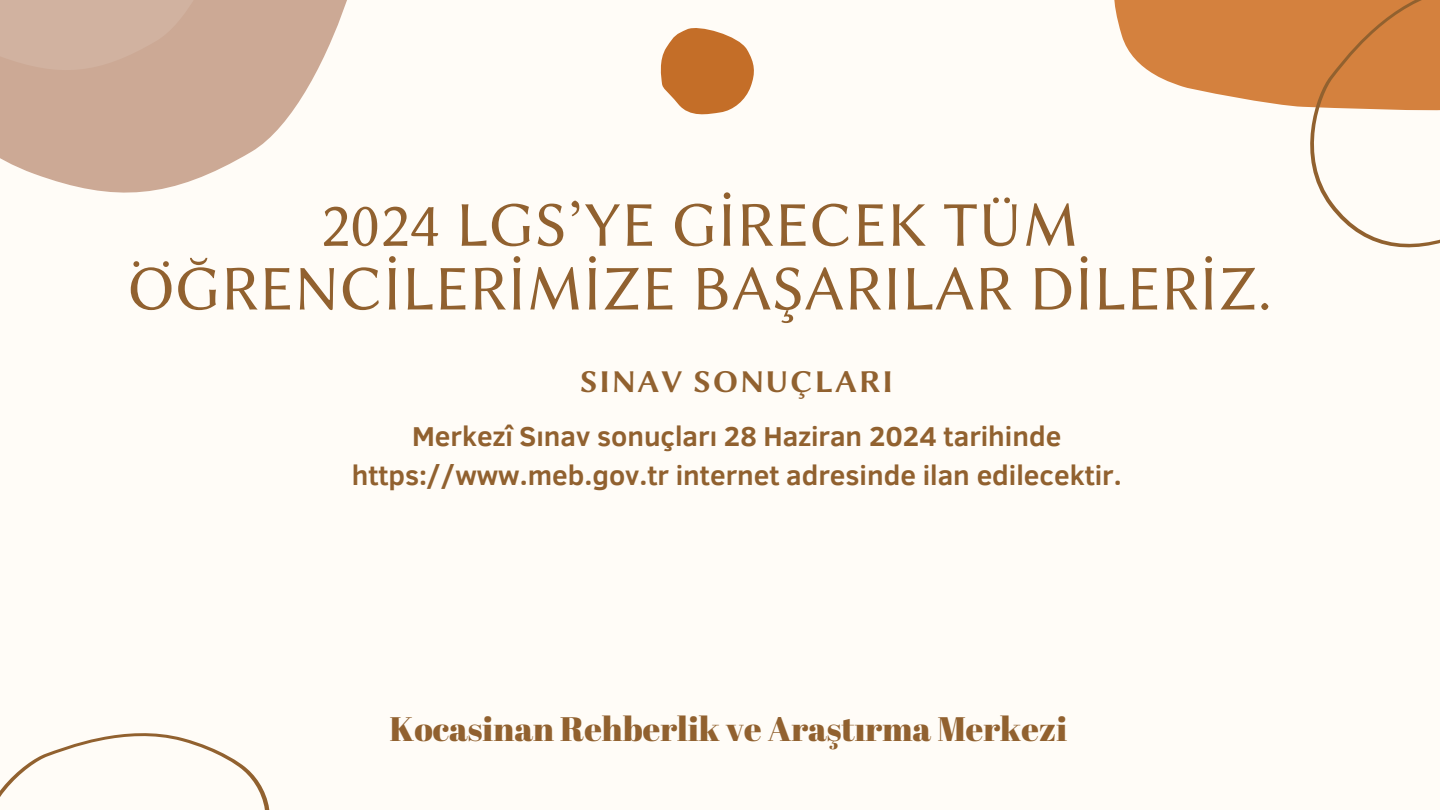
<style>
.page{position:relative;width:1440px;height:810px;background:#fffcf7}
.page>*{position:absolute;margin:0;border:0;box-sizing:border-box;transform-origin:0 0}
.t1{font:64px/63.8px "Lin Biolinum O";color:#91612f;text-align:center}
.t2{font:34px "Abril Fatface";color:#91612f}
.t3{font:32px "Lin Biolinum OB";letter-spacing:.05em;color:#91612f}
.t4{font:700 28px/39px "Clear Sans";color:#91612f;text-align:center}
</style>
<div class="page">
<svg style="left:0;top:0;width:347px;height:193px;fill:#cca995"></svg>
<svg style="left:0;top:0;width:263px;height:78px;background:#cead9a"></svg>
<svg style="left:1114px;top:0;width:326px;height:248px"></svg>
<svg style="left:660px;top:28px;width:94px;height:87px"></svg>
<svg style="left:0;top:733px;width:270px;height:77px"></svg>
<p class="t1" style="left:127px;top:193px;width:1146px">2024 LGS’YE GİRECEK TÜM<br>ÖĞRENCİLERİMİZE BAŞARILAR DİLERİZ.</p>
<p class="t3" style="left:581px;top:364px;width:314px">SINAV SONUÇLARI</p>
<p class="t4" style="left:352px;top:415px;width:772px">Merkezî Sınav sonuçları 28 Haziran 2024 tarihinde https://www.meb.gov.tr internet adresinde ilan edilecektir.</p>
<p class="t2" style="left:389px;top:705px;width:675px">Kocasinan Rehberlik ve Araştırma Merkezi</p>
</div>
